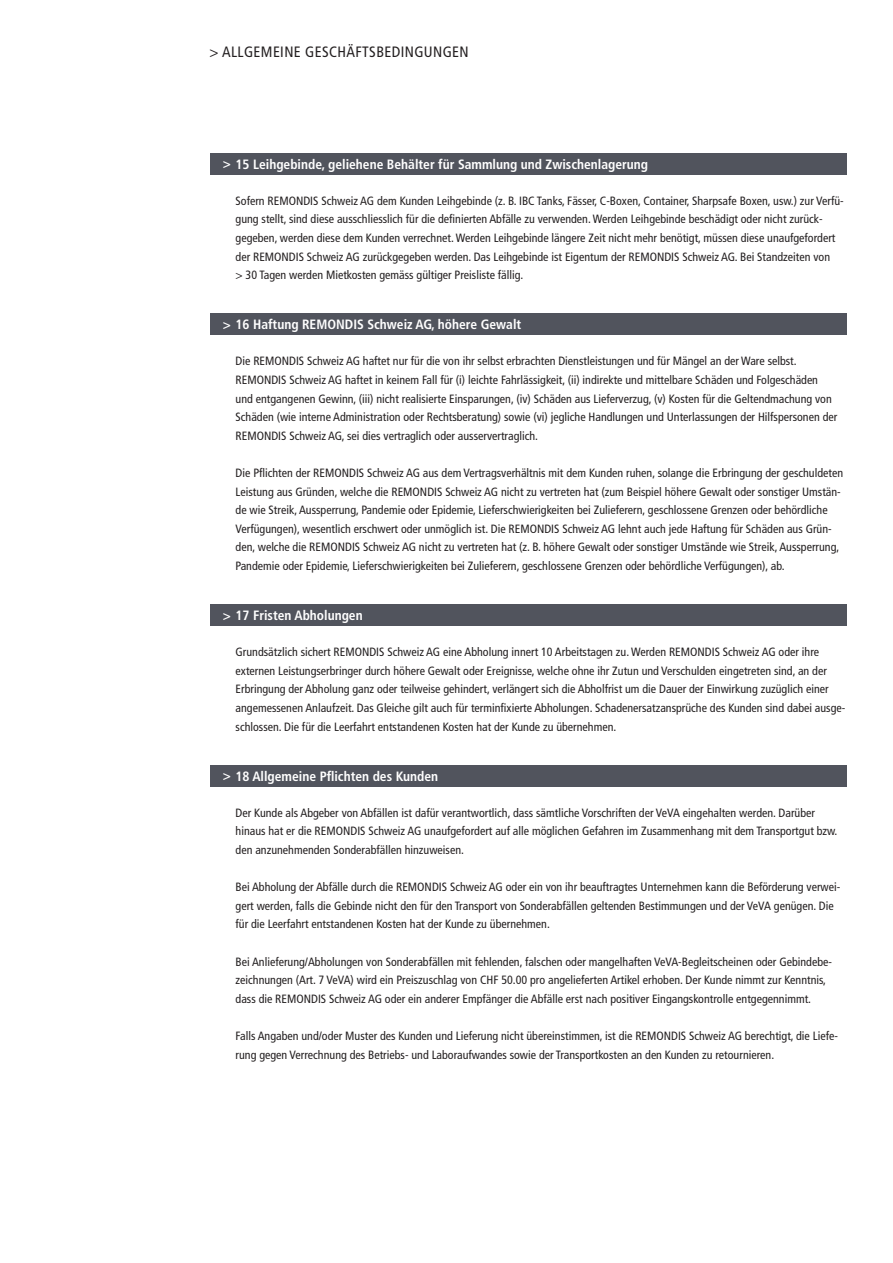
<style>
.page{position:relative;width:893px;height:1263px;background:#fff}
.page>*{position:absolute;margin:0;border:0;box-sizing:border-box;transform-origin:0 0}
._01_rubrik{font:condensed 15px "Frutiger";letter-spacing:.025em;color:#231f20}
._08_kasten___topline{font:700 condensed 13.5px "Frutiger";color:#fff}
._05_copy{font:condensed 12px/18.6px "Frutiger";color:#231f20}
</style>
<div class="page">
<div style="left:210px;top:153px;width:636px;height:21px;background:#51545d"></div>
<div style="left:210px;top:314px;width:636px;height:21px;background:#51545d"></div>
<div style="left:210px;top:605px;width:636px;height:21px;background:#51545d"></div>
<div style="left:210px;top:765px;width:636px;height:21px;background:#51545d"></div>
<p class="_01_rubrik" style="left:209px;top:43px;width:261px">&gt; ALLGEMEINE GESCHÄFTSBEDINGUNGEN</p>
<p class="_08_kasten___topline" style="left:223px;top:156px;width:427px">&gt; 15 Leihgebinde, geliehene Behälter für Sammlung und Zwischenlagerung</p>
<p class="_05_copy" style="left:236px;top:191px;width:610px">Sofern REMONDIS Schweiz AG dem Kunden Leihgebinde (z. B. IBC Tanks, Fässer, C-Boxen, Container, Sharpsafe Boxen, usw.) zur Verfü&shy;gung stellt, sind diese ausschliesslich für die definierten Abfälle zu verwenden. Werden Leihgebinde beschädigt oder nicht zurück&shy;gegeben, werden diese dem Kunden verrechnet. Werden Leihgebinde längere Zeit nicht mehr benötigt, müssen diese unaufgefordert der REMONDIS Schweiz AG zurückgegeben werden. Das Leihgebinde ist Eigentum der REMONDIS Schweiz AG. Bei Standzeiten von<br>&gt; 30 Tagen werden Mietkosten gemäss gültiger Preisliste fällig.</p>
<p class="_08_kasten___topline" style="left:223px;top:317px;width:300px">&gt; 16 Haftung REMONDIS Schweiz AG, höhere Gewalt</p>
<p class="_05_copy" style="left:236px;top:352px;width:603px">Die REMONDIS Schweiz AG haftet nur für die von ihr selbst erbrachten Dienstleistungen und für Mängel an der Ware selbst.<br>REMONDIS Schweiz AG haftet in keinem Fall für (i) leichte Fahrlässigkeit, (ii) indirekte und mittelbare Schäden und Folgeschäden und entgangenen Gewinn, (iii) nicht realisierte Einsparungen, (iv) Schäden aus Lieferverzug, (v) Kosten für die Geltendmachung von Schäden (wie interne Administration oder Rechtsberatung) sowie (vi) jegliche Handlungen und Unterlassungen der Hilfspersonen der REMONDIS Schweiz AG, sei dies vertraglich oder ausservertraglich.</p>
<p class="_05_copy" style="left:236px;top:463px;width:609px">Die Pflichten der REMONDIS Schweiz AG aus dem Vertragsverhältnis mit dem Kunden ruhen, solange die Erbringung der geschuldeten Leistung aus Gründen, welche die REMONDIS Schweiz AG nicht zu vertreten hat (zum Beispiel höhere Gewalt oder sonstiger Umstän&shy;de wie Streik, Aussperrung, Pandemie oder Epidemie, Lieferschwierigkeiten bei Zulieferern, geschlossene Grenzen oder behördliche Verfügungen), wesentlich erschwert oder unmöglich ist. Die REMONDIS Schweiz AG lehnt auch jede Haftung für Schäden aus Grün&shy;den, welche die REMONDIS Schweiz AG nicht zu vertreten hat (z. B. höhere Gewalt oder sonstiger Umstände wie Streik, Aussperrung, Pandemie oder Epidemie, Lieferschwierigkeiten bei Zulieferern, geschlossene Grenzen oder behördliche Verfügungen), ab.</p>
<p class="_08_kasten___topline" style="left:223px;top:608px;width:141px">&gt; 17 Fristen Abholungen</p>
<p class="_05_copy" style="left:236px;top:643px;width:611px">Grundsätzlich sichert REMONDIS Schweiz AG eine Abholung innert 10 Arbeitstagen zu. Werden REMONDIS Schweiz AG oder ihre externen Leistungserbringer durch höhere Gewalt oder Ereignisse, welche ohne ihr Zutun und Verschulden eingetreten sind, an der Erbringung der Abholung ganz oder teilweise gehindert, verlängert sich die Abholfrist um die Dauer der Einwirkung zuzüglich einer angemessenen Anlaufzeit. Das Gleiche gilt auch für terminfixierte Abholungen. Schadenersatzansprüche des Kunden sind dabei ausge&shy;schlossen. Die für die Leerfahrt entstandenen Kosten hat der Kunde zu übernehmen.</p>
<p class="_08_kasten___topline" style="left:223px;top:768px;width:217px">&gt; 18 Allgemeine Pflichten des Kunden</p>
<p class="_05_copy" style="left:236px;top:803px;width:603px">Der Kunde als Abgeber von Abfällen ist dafür verantwortlich, dass sämtliche Vorschriften der VeVA eingehalten werden. Darüber hinaus hat er die REMONDIS Schweiz AG unaufgefordert auf alle möglichen Gefahren im Zusammenhang mit dem Transportgut bzw. den anzunehmenden Sonderabfällen hinzuweisen.</p>
<p class="_05_copy" style="left:236px;top:878px;width:606px">Bei Abholung der Abfälle durch die REMONDIS Schweiz AG oder ein von ihr beauftragtes Unternehmen kann die Beförderung verwei&shy;gert werden, falls die Gebinde nicht den für den Transport von Sonderabfällen geltenden Bestimmungen und der VeVA genügen. Die für die Leerfahrt entstandenen Kosten hat der Kunde zu übernehmen.</p>
<p class="_05_copy" style="left:236px;top:952px;width:598px">Bei Anlieferung/Abholungen von Sonderabfällen mit fehlenden, falschen oder mangelhaften VeVA-Begleitscheinen oder Gebindebe&shy;zeichnungen (Art. 7 VeVA) wird ein Preiszuschlag von CHF 50.00 pro angelieferten Artikel erhoben. Der Kunde nimmt zur Kenntnis, dass die REMONDIS Schweiz AG oder ein anderer Empfänger die Abfälle erst nach positiver Eingangskontrolle entgegennimmt.</p>
<p class="_05_copy" style="left:236px;top:1026px;width:604px">Falls Angaben und/oder Muster des Kunden und Lieferung nicht übereinstimmen, ist die REMONDIS Schweiz AG berechtigt, die Liefe&shy;rung gegen Verrechnung des Betriebs- und Laboraufwandes sowie der Transportkosten an den Kunden zu retournieren.</p>
</div>
